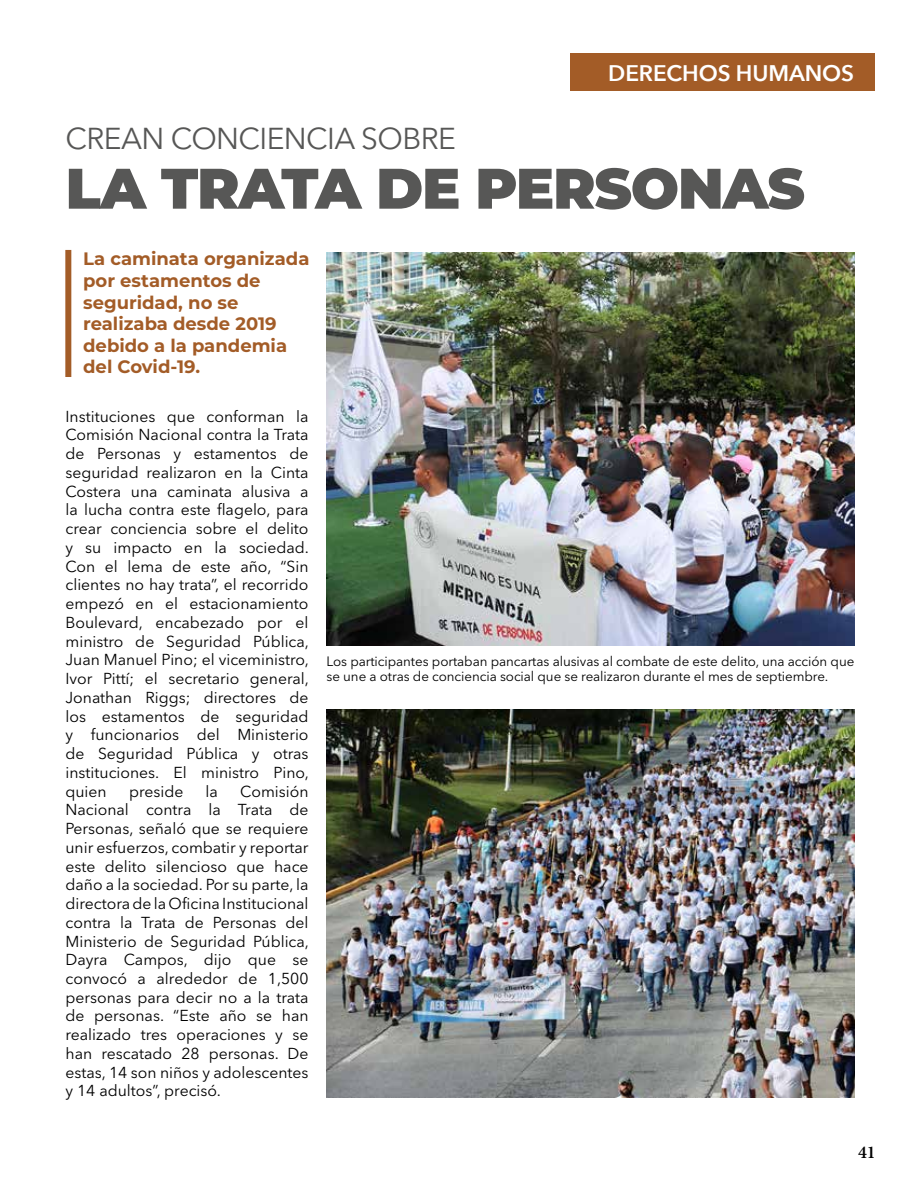
<style>
.page{position:relative;width:918px;height:1188px;background:#fff}
.page>*{position:absolute;margin:0;border:0;box-sizing:border-box;transform-origin:0 0}
.t1{font:900 57px "Montserrat";letter-spacing:-.02em;color:#575756}
.t2{font:30px "Avenir Next LT Pro";letter-spacing:-.02em;color:#575756}
.t3{font:600 22.5px "Avenir Next";letter-spacing:-.005em;color:#fff}
.t4{font:700 18px/21.6px "Montserrat";color:#a35c27}
.t5{font:600 18px "Minion Pro";color:#000}
.t6{font:15.75px/18.8px "Avenir Next LT Pro";color:#000;text-align:justify}
.t7{font:13.5px/15px "Avenir Next LT Pro";letter-spacing:-.005em;color:#000}
</style>
<div class="page">
<div style="left:570px;top:53px;width:305px;height:38px;background:#a35c27"></div>
<div style="left:65px;top:250px;width:6px;height:127px;background:#a35c27"></div>
<img style="left:327px;top:252px;width:527px;height:394px">
<img style="left:327px;top:709px;width:527px;height:389px">
<h3 class="t3" style="left:608px;top:54px;width:247px">DERECHOS HUMANOS</h3>
<h2 class="t2" style="left:66px;top:120px;width:392px">CREAN CONCIENCIA SOBRE</h2>
<h1 class="t1" style="left:66px;top:146px;width:741px">LA TRATA DE PERSONAS</h1>
<p class="t4" style="left:83px;top:247px;width:228px">La caminata organizada por estamentos de seguridad, no se realizaba desde 2019 debido a la pandemia del Covid-19.</p>
<p class="t6" style="left:66px;top:407px;width:245px">Instituciones que conforman la Comisión Nacional contra la Trata de Personas y estamentos de seguridad realizaron en la Cinta Costera una caminata alusiva a la lucha contra este flagelo, para crear conciencia sobre el delito y su impacto en la sociedad.<br>Con el lema de este año, “Sin clientes no hay trata”, el recorrido empezó en el estacionamiento Boulevard, encabezado por el ministro de Seguridad Pública, Juan Manuel Pino; el viceministro, Ivor Pittí; el secretario general, Jonathan Riggs; directores de los estamentos de seguridad y funcionarios del Ministerio de Seguridad Pública y otras instituciones. El ministro Pino, quien</p>
<p class="t6" style="left:129px;top:782px;width:56px">preside</p>
<p class="t6" style="left:206px;top:782px;width:14px">la</p>
<p class="t6" style="left:66px;top:782px;width:245px;text-indent:175px">Comisión Nacional contra la Trata de Personas, señaló que se requiere unir esfuerzos, combatir y reportar este delito silencioso que hace daño a la sociedad. Por su parte, la directora de la Oficina Institucional contra la Trata de Personas del Ministerio de Seguridad Pública, Dayra Campos, dijo que se convocó a alrededor de 1,500 personas para decir no a la trata de personas. “Este año se han realizado tres operaciones y se han rescatado 28 personas. De estas, 14 son niños y adolescentes y 14 adultos”, precisó.</p>
<p class="t7" style="left:327px;top:654px;width:529px">Los participantes portaban pancartas alusivas al combate de este delito, una acción que se une a otras de conciencia social que se realizaron durante el mes de septiembre.</p>
<p class="t5" style="left:858px;top:1140px;width:19px">41</p>
</div>
